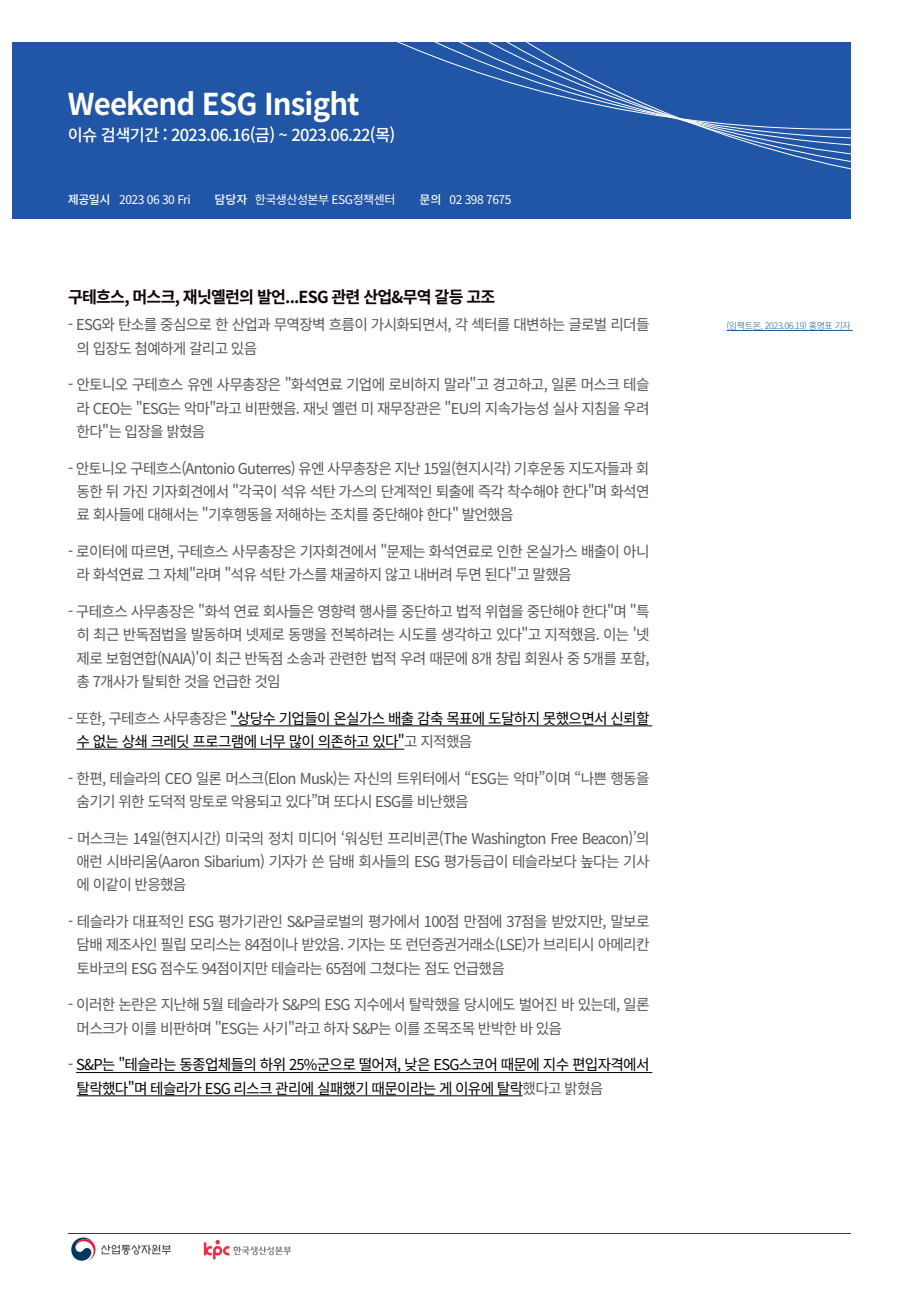
<style>
.page{position:relative;width:919px;height:1289px;background:#fff}
.page>*{position:absolute;margin:0;border:0;box-sizing:border-box;transform-origin:0 0}
.t1{font:700 30px "Noto Sans CJ Kkr";letter-spacing:-.03em;color:#fff}
.t2{font:500 16.5px "Noto Sans CJ Kkr";letter-spacing:-.04em;color:#fff}
.t3{font:700 16.5px "Noto Sans CJ Kkr";letter-spacing:-.05em;color:#110405}
.t4{font:15px/23.2px "Noto Sans CJ Kkr";letter-spacing:-.05em;color:#575757;text-align:justify}
.t5{font:15px/23.2px "Noto Sans CJ Kkr";letter-spacing:-.05em;color:#000}
.t6{font:12px "Noto Sans CJ Kkr";letter-spacing:-.04em;color:#fff}
.t7{font:500 12px "Noto Sans CJ Kkr";letter-spacing:-.025em;color:#fff}
.t8{font:300 9px "Noto Sans CJ Kkr";letter-spacing:-.04em;color:#175d9e}
.s1{color:#575757}
</style>
<div class="page">
<div style="left:13px;top:43px;width:837px;height:176px;background:#2155a5"></div>
<svg style="left:436px;top:42px;width:415px;height:177px"></svg>
<hr style="left:68px;top:1233px;width:782px;height:1px;background:#030505">
<img style="left:203px;top:1240px;width:89px;height:20px">
<svg style="left:71px;top:1237px;width:24px;height:23px"></svg>
<svg style="left:101px;top:1244px;width:70px;height:10px"></svg>
<hr style="left:726px;top:330px;width:126px;height:1px;background:#175d9e">
<hr style="left:230px;top:725px;width:422px;height:1px;background:#000">
<hr style="left:77px;top:748px;width:327px;height:1px;background:#000">
<hr style="left:76px;top:1072px;width:576px;height:1px;background:#000">
<hr style="left:77px;top:1095px;width:445px;height:1px;background:#000">
<p class="t1" style="left:68px;top:87px;width:293px">Weekend ESG Insight</p>
<p class="t2" style="left:68px;top:126px;width:329px">이슈 검색기간 : 2023.06.16(금) ~ 2023.06.22(목)</p>
<p class="t7" style="left:68px;top:193px;width:44px">제공일시</p>
<p class="t6" style="left:119px;top:193px;width:73px">2023 06 30 Fri</p>
<p class="t7" style="left:214px;top:193px;width:34px">담당자</p>
<p class="t6" style="left:255px;top:193px;width:142px">한국생산성본부 ESG정책센터</p>
<p class="t7" style="left:419px;top:193px;width:24px">문의</p>
<p class="t6" style="left:449px;top:193px;width:63px">02 398 7675</p>
<p class="t3" style="left:68px;top:287px;width:429px">구테흐스, 머스크, 재닛옐런의 발언...ESG 관련 산업&amp;무역 갈등 고조</p>
<p class="t4" style="left:77px;top:313px;width:574px;text-indent:-9px">- ESG와 탄소를 중심으로 한 산업과 무역장벽 흐름이 가시화되면서, 각 섹터를 대변하는 글로벌 리더들 의 입장도 첨예하게 갈리고 있음</p>
<p class="t4" style="left:77px;top:373px;width:574px;text-indent:-9px">- 안토니오 구테흐스 유엔 사무총장은 "화석연료 기업에 로비하지 말라"고 경고하고, 일론 머스크 테슬 라 CEO는 "ESG는 악마"라고 비판했음. 재닛 옐런 미 재무장관은 "EU의 지속가능성 실사 지침을 우려 한다"는 입장을 밝혔음</p>
<p class="t4" style="left:77px;top:457px;width:574px;text-indent:-9px">- 안토니오 구테흐스(Antonio Guterres) 유엔 사무총장은 지난 15일(현지시각) 기후운동 지도자들과 회 동한 뒤 가진 기자회견에서 "각국이 석유 석탄 가스의 단계적인 퇴출에 즉각 착수해야 한다"며 화석연 료 회사들에 대해서는 "기후행동을 저해하는 조치를 중단해야 한다" 발언했음</p>
<p class="t4" style="left:77px;top:540px;width:574px;text-indent:-9px">- 로이터에 따르면, 구테흐스 사무총장은 기자회견에서 "문제는 화석연료로 인한 온실가스 배출이 아니 라 화석연료 그 자체"라며 "석유 석탄 가스를 채굴하지 않고 내버려 두면 된다"고 말했음</p>
<p class="t4" style="left:77px;top:600px;width:574px;text-indent:-9px">- 구테흐스 사무총장은 "화석 연료 회사들은 영향력 행사를 중단하고 법적 위협을 중단해야 한다"며 "특 히 최근 반독점법을 발동하며 넷제로 동맹을 전복하려는 시도를 생각하고 있다"고 지적했음. 이는 '넷 제로 보험연합(NAIA)'이 최근 반독점 소송과 관련한 법적 우려 때문에 8개 창립 회원사 중 5개를 포함, 총 7개사가 탈퇴한 것을 언급한 것임</p>
<p class="t5" style="left:77px;top:706px;width:574px;text-indent:-9px"><span class="s1">- 또한, 구테흐스 사무총장은</span> "상당수 기업들이 온실가스 배출 감축 목표에 도달하지 못했으면서 신뢰할 수 없는 상쇄 크레딧 프로그램에 너무 많이 의존하고 있다"<span class="s1">고 지적했음</span></p>
<p class="t4" style="left:77px;top:766px;width:574px;text-indent:-9px">- 한편, 테슬라의 CEO 일론 머스크(Elon Musk)는 자신의 트위터에서 “ESG는 악마”이며 “나쁜 행동을 숨기기 위한 도덕적 망토로 악용되고 있다”며 또다시 ESG를 비난했음</p>
<p class="t4" style="left:77px;top:826px;width:574px;text-indent:-9px">- 머스크는 14일(현지시간) 미국의 정치 미디어 ‘워싱턴 프리비콘(The Washington Free Beacon)’의 애런 시바리움(Aaron Sibarium) 기자가 쓴 담배 회사들의 ESG 평가등급이 테슬라보다 높다는 기사 에 이같이 반응했음</p>
<p class="t4" style="left:77px;top:910px;width:574px;text-indent:-9px">- 테슬라가 대표적인 ESG 평가기관인 S&amp;P글로벌의 평가에서 100점 만점에 37점을 받았지만, 말보로 담배 제조사인 필립 모리스는 84점이나 받았음. 기자는 또 런던증권거래소(LSE)가 브리티시 아메리칸 토바코의 ESG 점수도 94점이지만 테슬라는 65점에 그쳤다는 점도 언급했음</p>
<p class="t4" style="left:77px;top:993px;width:574px;text-indent:-9px">- 이러한 논란은 지난해 5월 테슬라가 S&amp;P의 ESG 지수에서 탈락했을 당시에도 벌어진 바 있는데, 일론 머스크가 이를 비판하며 "ESG는 사기"라고 하자 S&amp;P는 이를 조목조목 반박한 바 있음</p>
<p class="t5" style="left:77px;top:1053px;width:574px;text-indent:-9px"><span class="s1">-</span> S&amp;P는 "테슬라는 동종업체들의 하위 25%군으로 떨어져, 낮은 ESG스코어 때문에 지수 편입자격에서 탈락했다"며 테슬라가 ESG 리스크 관리에 실패했기 때문이라는 게 이유에 탈락<span class="s1">했다고 밝혔음</span></p>
<p class="t8" style="left:726px;top:321px;width:126px">(임팩트온, 2023.06.19) 홍명표 기자</p>
</div>
